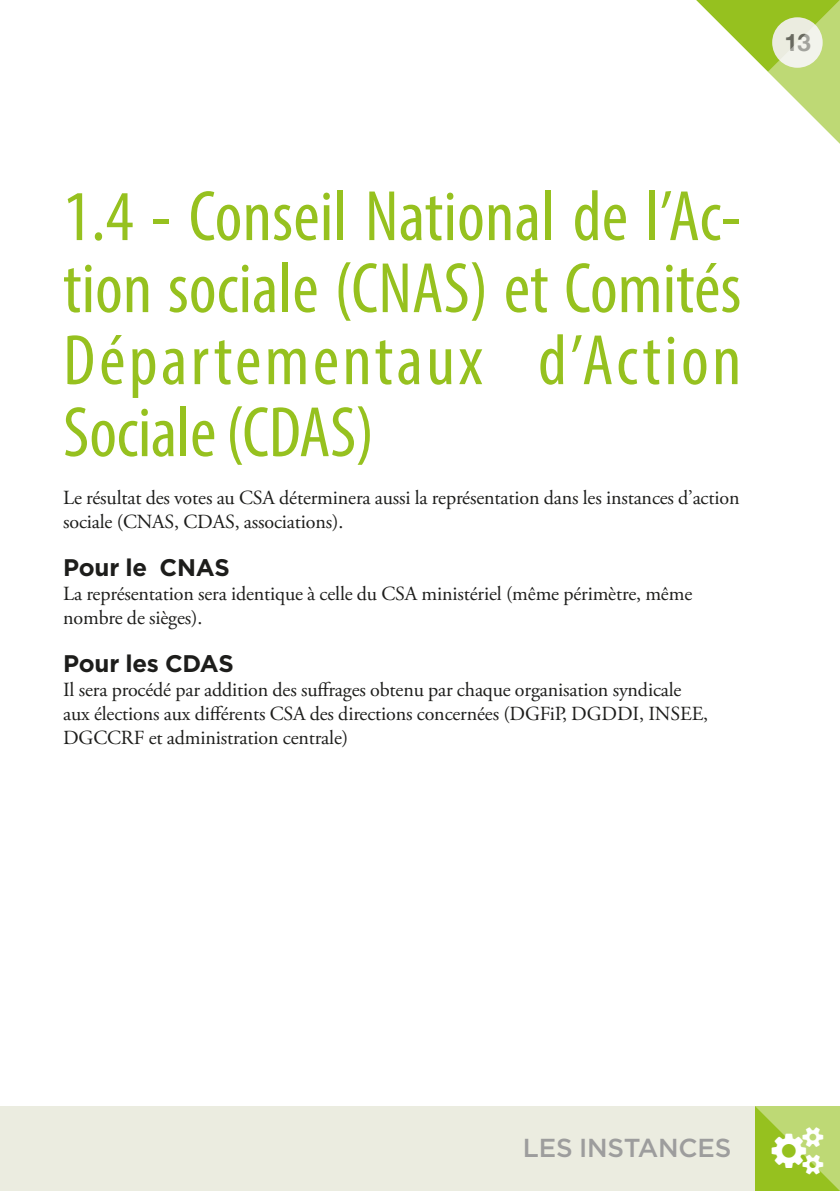
<style>
.page{position:relative;width:840px;height:1191px;background:#fff}
.page>*{position:absolute;margin:0;border:0;box-sizing:border-box;transform-origin:0 0}
.Titre_VERT__GROS{font:condensed 72px/72px "Myriad Pro";letter-spacing:.005em;color:#96c11f;text-align:justify}
.t1{font:500 26px "Gotham";letter-spacing:-.01em;color:#9d9d9d}
.TITRE_NV1{font:700 24px "Gotham";letter-spacing:-.01em;color:#1d1d1b}
.t2{font:700 24px "Helvetica Neue";color:#68695f}
.t3{font:20px/24px "Adobe Garamond Pro";letter-spacing:-.01em;color:#1d1d1b}
</style>
<div class="page">
<svg style="left:696px;top:0;width:71px;height:71px"></svg>
<div style="left:0;top:1106px;width:839px;height:85px;background:#ebece0"></div>
<svg style="left:767px;top:0;width:72px;height:143px"></svg>
<svg style="left:755px;top:1106px;width:84px;height:85px;background:#a9cc49"></svg>
<p class="t2" style="left:784px;top:23px;width:28px">13</p>
<p class="Titre_VERT__GROS" style="left:63px;top:179px;width:679px">1.4 - Conseil National de l’Ac&shy;tion sociale (CNAS) et Comités Départementaux d’Action Sociale (CDAS)</p>
<p class="t3" style="left:63px;top:486px;width:677px">Le résultat des votes au CSA déterminera aussi la représentation dans les instances d’action sociale (CNAS, CDAS, associations).</p>
<p class="TITRE_NV1" style="left:63px;top:554px;width:168px">Pour le CNAS</p>
<p class="t3" style="left:63px;top:582px;width:630px">La représentation sera identique à celle du CSA ministériel (même périmètre, même nombre de sièges).</p>
<p class="TITRE_NV1" style="left:63px;top:650px;width:172px">Pour les CDAS</p>
<p class="t3" style="left:63px;top:678px;width:646px">Il sera procédé par addition des suffrages obtenu par chaque organisation syndicale aux élections aux différents CSA des directions concernées (DGFiP, DGDDI, INSEE,<br>DGCCRF et administration centrale)</p>
<h2 class="t1" style="left:522px;top:1130px;width:210px">LES INSTANCES</h2>
</div>
